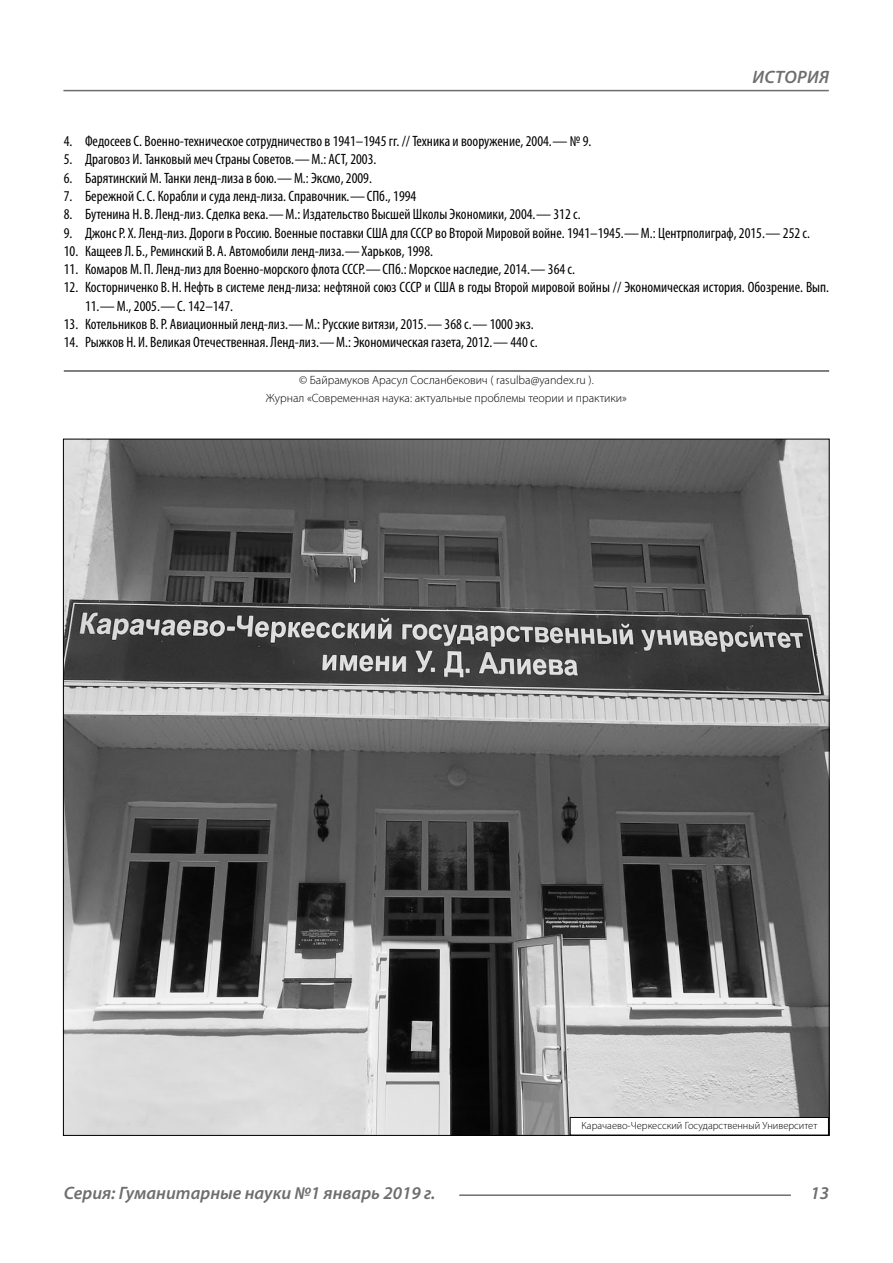
<style>
.page{position:relative;width:893px;height:1263px;background:#fff}
.page>*{position:absolute;margin:0;border:0;box-sizing:border-box;transform-origin:0 0}
.t1{font:italic 600 18px "Myriad Pro";color:#6e6e6e}
.t2{font:condensed 15px/18.3px "Myriad Pro";color:#000}
.Copy{font:300 12px/18.3px "Myriad Pro";color:#000;text-align:center}
.Author-doc{font:300 10.5px "Myriad Pro";color:#000}
</style>
<div class="page">
<hr style="left:64px;top:371px;width:765px;height:1px;background:#000">
<img style="left:65px;top:441px;width:763px;height:693px">
<div style="left:570px;top:1117px;width:258px;height:18px;background:#fff"></div>
<div style="left:570px;top:1117px;width:259px;height:18px;border:1px solid #000"></div>
<hr style="left:63px;top:90px;width:766px;height:1px;background:#6e6e6e">
<hr style="left:459px;top:1194px;width:332px;height:2px;background:#6e6e6e">
<p class="t1" style="left:752px;top:66px;width:24px">Истори</p>
<p class="t1" style="left:819px;top:66px;width:11px">я</p>
<p class="t2" style="left:64px;top:132px;width:529px">4. Федосеев С. Военно-техническое сотрудничество в 1941–1945 гг. // Техника и вооружение, 2004.— № 9.</p>
<p class="t2" style="left:64px;top:150px;width:314px">5. Драговоз И. Танковый меч Страны Советов.—М.: АСТ, 2003.</p>
<p class="t2" style="left:64px;top:168px;width:310px">6. Барятинский М. Танки ленд-лиза в бою.—М.: Эксмо, 2009.</p>
<p class="t2" style="left:64px;top:187px;width:354px">7. Бережной С.С. Корабли и суда ленд-лиза. Справочник.—СПб., 1994</p>
<p class="t2" style="left:64px;top:205px;width:518px">8. Бутенина Н. В. Ленд-лиз. Сделка века.—М.: Издательство Высшей Школы Экономики, 2004.— 312 с.</p>
<p class="t2" style="left:64px;top:223px;width:748px">9. Джонс Р.Х. Ленд-лиз. Дороги в Россию. Военные поставки США для СССР во Второй Мировой войне. 1941–1945.—М.: Центрполиграф, 2015.— 252 с.</p>
<p class="t2" style="left:64px;top:242px;width:371px">10. Кащеев Л. Б., Реминский В. А. Автомобили ленд-лиза.—Харьков, 1998.</p>
<p class="t2" style="left:64px;top:260px;width:513px">11. Комаров М. П. Ленд-лиз для Военно-морского флота СССР.—СПб.: Морское наследие, 2014.— 364 с.</p>
<p class="t2" style="left:85px;top:278px;width:746px;text-indent:-21px">12. Косторниченко В. Н. Нефть в системе ленд-лиза: нефтяной союз СССР и США в годы Второй мировой войны // Экономическая история. Обозрение. Вып.<br>11.—М., 2005.—С. 142–147.</p>
<p class="t2" style="left:64px;top:315px;width:471px">13. Котельников В.Р. Авиационный ленд-лиз.—М.: Русские витязи, 2015.— 368 с.— 1000 экз.</p>
<p class="t2" style="left:64px;top:333px;width:475px">14. Рыжков Н. И. Великая Отечественная. Ленд-лиз.—М.: Экономическая газета, 2012.— 440 с.</p>
<p class="Copy" style="left:266px;top:371px;width:363px">© Байрамуков Арасул Сосланбекович ( rasulba@yandex.ru ).<br>Журнал «Современная наука: актуальные проблемы теории и практики»</p>
<p class="Author-doc" style="left:581px;top:1119px;width:237px">Карачаево-Черкесский Государственный Университет</p>
<p class="t1" style="left:64px;top:1182px;width:373px">Серия: Гуманитарные науки №1 январь 2019 г.</p>
<p class="t1" style="left:810px;top:1182px;width:20px">13</p>
</div>
